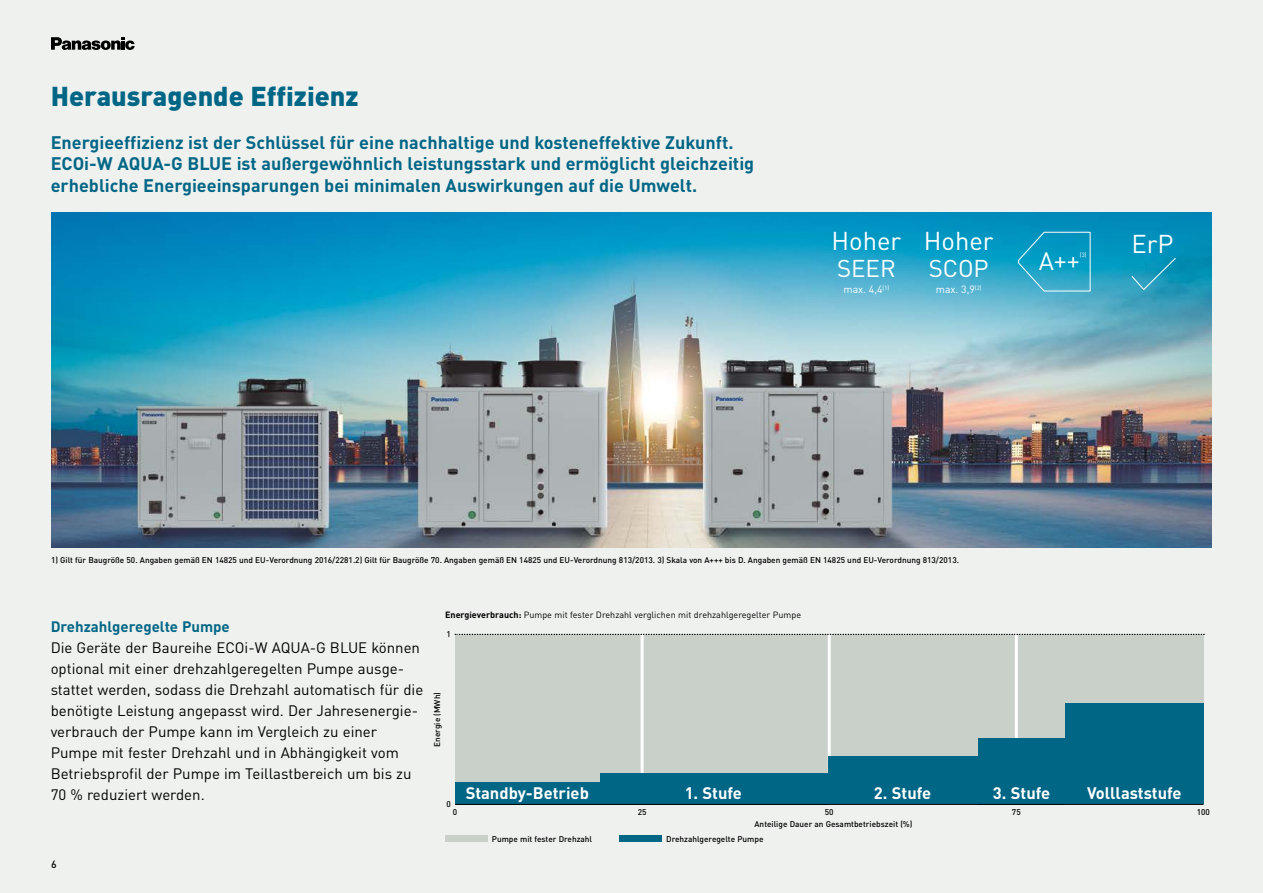
<style>
.page{position:relative;width:1263px;height:893px;background:#eff1ef}
.page>*{position:absolute;margin:0;border:0;box-sizing:border-box;transform-origin:0 0}
.t1{font:900 27px "DIN Pro";color:#006686}
.t2{font:25.5px "DIN Pro";color:#fff}
.t3{font:24.9px "DIN Pro";color:#fff}
.t4{font:24px "DIN Pro";color:#fff}
.t5{font:700 18px/21.6px "DIN Pro";color:#006686}
.t6{font:700 16.5px "DIN Pro";color:#fff}
.t7{font:15px/21px "DIN Pro";color:#000}
.t8{font:700 15px "DIN Pro";color:#006686}
.t9{font:10.5px "DIN Pro";letter-spacing:-.005em;color:#fff}
.t10{font:500 10.5px "DIN Pro";color:#000}
.t11{font:9px "DIN Pro";color:#000}
.t12{font:500 8.25px "DIN Pro";color:#000}
.t13{font:6.15px "DIN Pro";color:#fff}
.s1{font-weight:700}
</style>
<div class="page">
<div style="left:455px;top:634px;width:187px;height:170px;background:#c9cfc9"></div>
<div style="left:642px;top:634px;width:187px;height:170px;background:#c9cfc9"></div>
<div style="left:829px;top:634px;width:187px;height:170px;background:#c9cfc9"></div>
<div style="left:1016px;top:634px;width:187px;height:170px;background:#c9cfc9"></div>
<hr style="left:641px;top:634px;width:3px;height:170px;background:#fff">
<hr style="left:828px;top:634px;width:3px;height:170px;background:#fff">
<hr style="left:1015px;top:634px;width:3px;height:170px;background:#fff">
<div style="left:455px;top:782px;width:145px;height:22px;background:#006686"></div>
<div style="left:600px;top:773px;width:228px;height:31px;background:#006686"></div>
<div style="left:828px;top:756px;width:150px;height:48px;background:#006686"></div>
<div style="left:978px;top:738px;width:87px;height:66px;background:#006686"></div>
<div style="left:1065px;top:703px;width:138px;height:101px;background:#006686"></div>
<hr style="left:455px;top:804px;width:748px;height:1px;background:#000">
<svg style="left:455px;top:634px;width:749px;height:1px"></svg>
<div style="left:619px;top:836px;width:43px;height:6px;background:#006686"></div>
<div style="left:445px;top:836px;width:43px;height:6px;background:#cacfc9"></div>
<img style="left:51px;top:212px;width:1161px;height:335px">
<svg style="left:1018px;top:231px;width:73px;height:61px"></svg>
<svg style="left:1131px;top:257px;width:45px;height:34px"></svg>
<svg style="left:51px;top:37px;width:84px;height:13px"></svg>
<h1 class="t1" style="left:51px;top:74px;width:310px">Herausragende Effizienz</h1>
<p class="t5" style="left:51px;top:130px;width:705px">Energieeffizienz ist der Schlüssel für eine nachhaltige und kosteneffektive Zukunft.<br>ECOi-W AQUA-G BLUE ist außergewöhnlich leistungsstark und ermöglicht gleichzeitig erhebliche Energieeinsparungen bei minimalen Auswirkungen auf die Umwelt.</p>
<h2 class="t2" style="left:831px;top:221px;width:71px">Hoher</h2>
<h3 class="t4" style="left:837px;top:250px;width:60px">SEER</h3>
<p class="t9" style="left:843px;top:282px;width:47px">max. 4,4<sup>(1)</sup></p>
<h2 class="t2" style="left:924px;top:221px;width:71px">Hoher</h2>
<h3 class="t4" style="left:929px;top:250px;width:61px">SCOP</h3>
<p class="t9" style="left:936px;top:282px;width:47px">max. 3,9<sup>(2)</sup></p>
<h3 class="t3" style="left:1039px;top:241px;width:43px">A++</h3>
<p class="t13" style="left:1080px;top:250px;width:8px">(3)</p>
<h2 class="t2" style="left:1131px;top:224px;width:44px">ErP</h2>
<p class="t12" style="left:51px;top:553px;width:909px">1) Gilt für Baugröße 50. Angaben gemäß EN 14825 und EU-Verordnung 2016/2281.2) Gilt für Baugröße 70. Angaben gemäß EN 14825 und EU-Verordnung 813/2013. 3) Skala von A+++ bis D. Angaben gemäß EN 14825 und EU-Verordnung 813/2013.</p>
<p class="t8" style="left:51px;top:614px;width:181px">Drehzahlgeregelte Pumpe</p>
<p class="t7" style="left:51px;top:636px;width:374px">Die Geräte der Baureihe ECOi-W AQUA-G BLUE können optional mit einer drehzahlgeregelten Pumpe ausge&shy;stattet werden, sodass die Drehzahl automatisch für die benötigte Leistung angepasst wird. Der Jahresenergie&shy;verbrauch der Pumpe kann im Vergleich zu einer Pumpe mit fester Drehzahl und in Abhängigkeit vom Betriebsprofil der Pumpe im Teillastbereich um bis zu 70 % reduziert werden.</p>
<p class="t10" style="left:51px;top:856px;width:7px">6</p>
<p class="t11" style="left:445px;top:608px;width:357px"><span class="s1">Energieverbrauch:</span> Pumpe mit fester Drehzahl verglichen mit drehzahlgeregelter Pumpe</p>
<p class="t12" style="left:446px;top:628px;width:6px">1</p>
<p class="t12" style="left:431px;top:747px;width:56px;rotate:-90deg">Energie (MWh)</p>
<p class="t6" style="left:466px;top:780px;width:125px">Standby-Betrieb</p>
<p class="t6" style="left:685px;top:780px;width:59px">1. Stufe</p>
<p class="t6" style="left:874px;top:780px;width:59px">2. Stufe</p>
<p class="t6" style="left:993px;top:780px;width:59px">3. Stufe</p>
<p class="t6" style="left:1087px;top:780px;width:96px">Volllaststufe</p>
<p class="t12" style="left:492px;top:832px;width:102px">Pumpe mit fester Drehzahl</p>
<p class="t12" style="left:666px;top:832px;width:99px">Drehzahlgeregelte Pumpe</p>
<p class="t12" style="left:446px;top:797px;width:6px">0</p>
<p class="t12" style="left:453px;top:805px;width:6px">0</p>
<p class="t12" style="left:638px;top:805px;width:10px">25</p>
<p class="t12" style="left:825px;top:805px;width:10px">50</p>
<p class="t12" style="left:1012px;top:805px;width:10px">75</p>
<p class="t12" style="left:1197px;top:805px;width:15px">100</p>
<p class="t12" style="left:754px;top:818px;width:159px">Anteilige Dauer an Gesamtbetriebszeit (%)</p>
</div>
